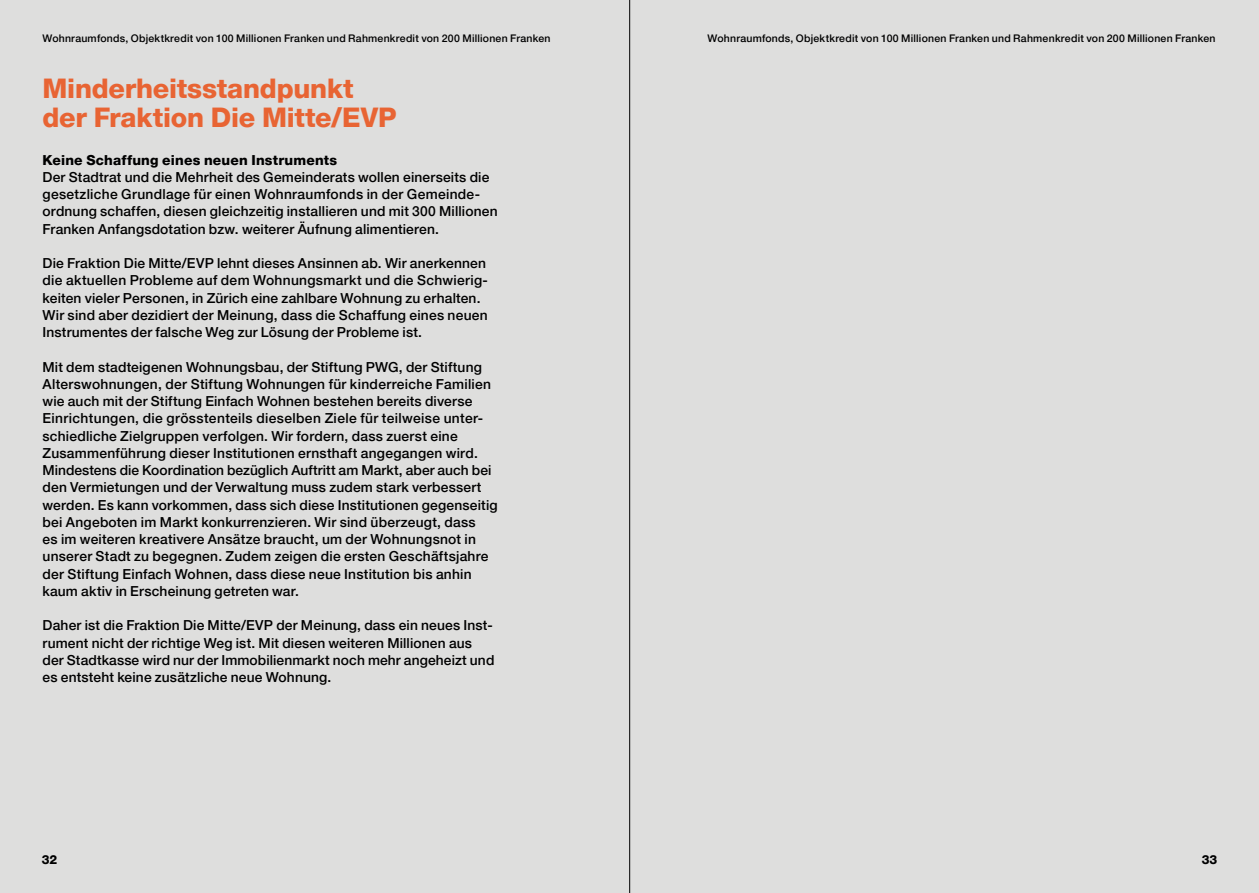
<style>
.page{position:relative;width:1259px;height:893px;background:#dededd}
.page>*{position:absolute;margin:0;border:0;box-sizing:border-box;transform-origin:0 0}
._01_Titel_Heavy_18pt{font:800 27px/29.4px "Helvetica Neue LT Pro";letter-spacing:-.01em;color:#e86433}
._04_Text_Medium_9_2p{font:500 13.8px/17.2px "Helvetica Neue LT Pro";letter-spacing:.015em;color:#000}
._04_UT_Heavy_9_2pt_G{font:800 13.8px "Helvetica Neue LT Pro";letter-spacing:.015em;color:#000}
.t1{font:800 12.3px "Helvetica Neue LT Pro";color:#000}
._06_Legenden_Medium{font:500 10.5px "Helvetica Neue LT Pro";letter-spacing:.02em;color:#000}
</style>
<div class="page">
<hr style="left:629px;top:0;width:1px;height:893px;background:#000">
<p class="_06_Legenden_Medium" style="left:43px;top:31px;width:509px">Wohnraumfonds, Objektkredit von 100 Millionen Franken und Rahmenkredit von 200 Millionen Franken</p>
<p class="_06_Legenden_Medium" style="left:707px;top:31px;width:509px">Wohnraumfonds, Objektkredit von 100 Millionen Franken und Rahmenkredit von 200 Millionen Franken</p>
<h1 class="_01_Titel_Heavy_18pt" style="left:43px;top:73px;width:356px">Minderheitsstandpunkt der Fraktion Die Mitte/EVP</h1>
<p class="_04_UT_Heavy_9_2pt_G" style="left:43px;top:152px;width:296px">Keine Schaffung eines neuen Instruments</p>
<p class="_04_Text_Medium_9_2p" style="left:43px;top:168px;width:456px">Der Stadtrat und die Mehrheit des Gemeinderats wollen einerseits die gesetzliche Grundlage für einen Wohnraumfonds in der Gemeinde&shy;ordnung schaffen, diesen gleichzeitig installieren und mit 300 Millionen Franken Anfangsdotation bzw. weiterer Äufnung alimentieren.</p>
<p class="_04_Text_Medium_9_2p" style="left:43px;top:254px;width:447px">Die Fraktion Die Mitte/EVP lehnt dieses Ansinnen ab. Wir anerkennen die aktuellen Probleme auf dem Wohnungsmarkt und die Schwierig&shy;keiten vieler Personen, in Zürich eine zahlbare Wohnung zu erhalten.<br>Wir sind aber dezidiert der Meinung, dass die Schaffung eines neuen Instrumentes der falsche Weg zur Lösung der Probleme ist.</p>
<p class="_04_Text_Medium_9_2p" style="left:43px;top:358px;width:457px">Mit dem stadteigenen Wohnungsbau, der Stiftung PWG, der Stiftung Alterswohnungen, der Stiftung Wohnungen für kinderreiche Familien wie auch mit der Stiftung Einfach Wohnen bestehen bereits diverse Einrichtungen, die grösstenteils dieselben Ziele für teilweise unter&shy;schiedliche Zielgruppen verfolgen. Wir fordern, dass zuerst eine Zusammenführung dieser Institutionen ernsthaft angegangen wird.<br>Mindestens die Koordination bezüglich Auftritt am Markt, aber auch bei den Vermietungen und der Verwaltung muss zudem stark verbessert werden. Es kann vorkommen, dass sich diese Institutionen gegenseitig bei Angeboten im Markt konkurrenzieren. Wir sind überzeugt, dass<br>es im weiteren kreativere Ansätze braucht, um der Wohnungsnot in unserer Stadt zu begegnen. Zudem zeigen die ersten Geschäftsjahre der Stiftung Einfach Wohnen, dass diese neue Institution bis anhin kaum aktiv in Erscheinung getreten war.</p>
<p class="_04_Text_Medium_9_2p" style="left:43px;top:617px;width:453px">Daher ist die Fraktion Die Mitte/EVP der Meinung, dass ein neues Inst&shy;rument nicht der richtige Weg ist. Mit diesen weiteren Millionen aus der Stadtkasse wird nur der Immobilienmarkt noch mehr angeheizt und es entsteht keine zusätzliche neue Wohnung.</p>
<p class="t1" style="left:42px;top:852px;width:17px">32</p>
<p class="t1" style="left:1201px;top:852px;width:17px">33</p>
</div>
